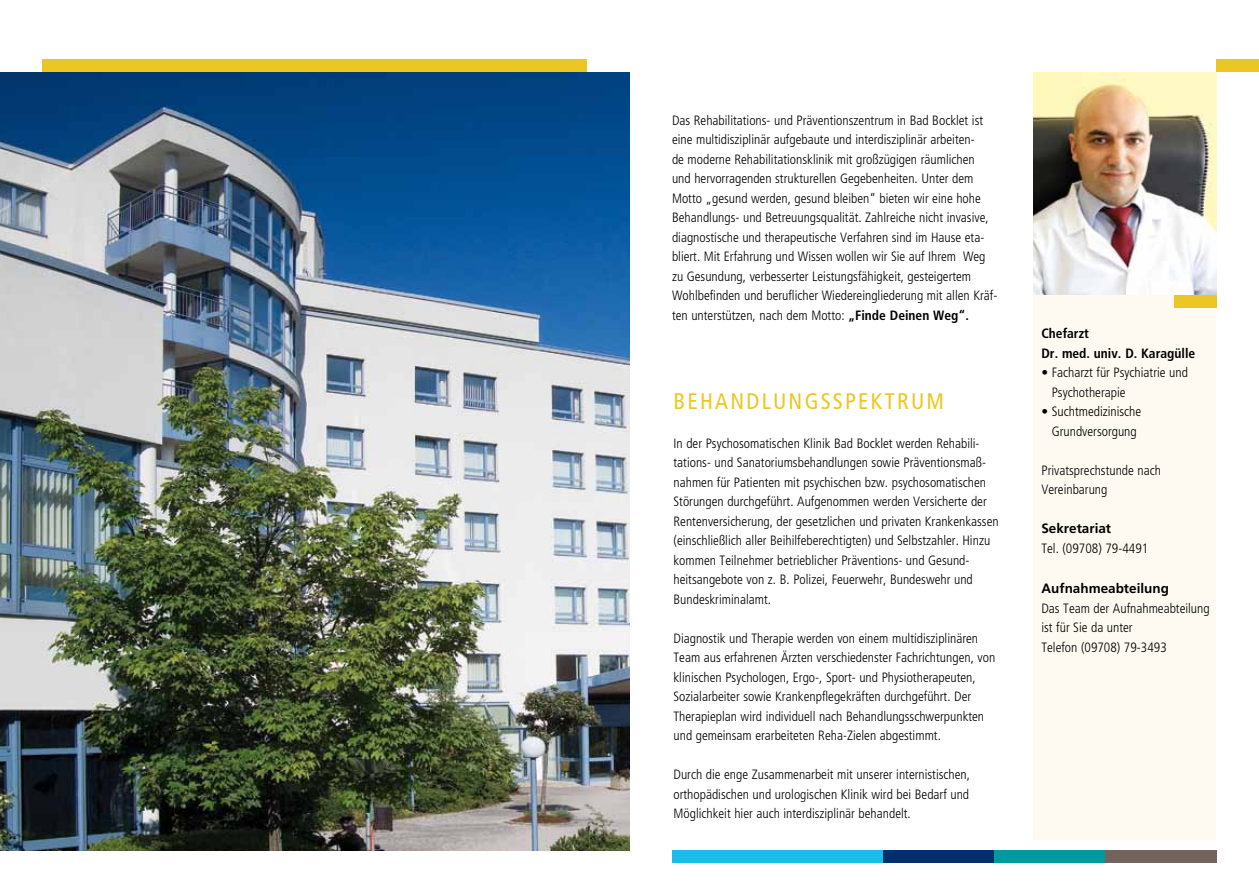
<style>
.page{position:relative;width:1259px;height:893px;background:#fff}
.page>*{position:absolute;margin:0;border:0;box-sizing:border-box;transform-origin:0 0}
.t1{font:condensed 22.5px "Frutiger";letter-spacing:.1em;color:#ecc623}
.t2{font:300 condensed 13.5px/19.5px "Frutiger";color:#000}
.t3{font:700 condensed 13.5px/19.5px "Frutiger";color:#000}
.t4{font:700 13.5px "Frutiger";color:#000}
.s1{font-weight:700}
</style>
<div class="page">
<img style="left:0;top:72px;width:629px;height:778px">
<div style="left:993px;top:850px;width:112px;height:13px;background:#0098a1"></div>
<div style="left:882px;top:850px;width:111px;height:13px;background:#002f6b"></div>
<div style="left:1105px;top:850px;width:111px;height:13px;background:#72645d"></div>
<div style="left:672px;top:850px;width:210px;height:13px;background:#1bbbea"></div>
<div style="left:43px;top:60px;width:544px;height:12px;background:#ecc623"></div>
<div style="left:1216px;top:60px;width:43px;height:12px;background:#ecc623"></div>
<img style="left:1033px;top:72px;width:183px;height:223px">
<div style="left:1033px;top:295px;width:183px;height:544px;background:#fefaf1"></div>
<div style="left:1174px;top:295px;width:42px;height:12px;background:#ecc623"></div>
<p class="t2" style="left:672px;top:111px;width:327px">Das Rehabilitations- und Präventionszentrum in Bad Bocklet ist eine multidisziplinär aufgebaute und interdisziplinär arbeiten-<br>de moderne Rehabilitationsklinik mit großzügigen räumlichen<br>und hervorragenden strukturellen Gegebenheiten. U nter dem Motto „gesund werden, gesund bleiben“ bieten wir eine hohe Behandlungs- und Betreuungsqualität. Zahlreiche nicht invasive, diagnostische und therapeutische Verfahren sind im Hause eta&shy;bliert. M it Erfahrung und Wissen wollen wir Sie auf I hrem Weg zu Gesundung, verbesserter Leistungsfähigkeit, gesteigertem Wohlbefinden und beruflicher Wiedereingliederung mit allen Kräf&shy;ten unterstützen, nach dem Motto: <span class="s1">„Finde Deinen Weg“.</span></p>
<h1 class="t1" style="left:673px;top:388px;width:272px">BEHANDLUNGSSPEKTRUM</h1>
<p class="t2" style="left:673px;top:433px;width:327px">I n der Psychosomatischen Klinik Bad Bocklet werden Rehabili&shy;tations- und Sanatoriumsbehandlungen sowie Präventionsmaß&shy;nahmen für Patienten mit psychischen bzw. psychosomatischen Störungen durchgeführt. Aufgenommen werden Versicherte der Rentenversicherung, der gesetzlichen und privaten Krankenkassen (einschließlich aller Beihilfeberechtigten) und Selbstzahler. H inzu kommen Teilnehmer betrieblicher Präventions- und Gesund&shy;heitsangebote von z. B. Polizei, Feuerwehr, Bundeswehr und Bundeskriminalamt.</p>
<p class="t2" style="left:673px;top:628px;width:323px">Diagnostik und Therapie werden von einem multidisziplinären Team aus erfahrenen Ärzten verschiedenster Fachrichtungen, von klinischen Psychologen, Ergo-, Sport- und Physiotherapeuten, Sozialarbeiter sowie Krankenpflegekräften durchgeführt. Der Therapieplan wird individuell nach Behandlungsschwerpunkten und gemeinsam erarbeiteten Reha-Zielen abgestimmt.</p>
<p class="t2" style="left:673px;top:765px;width:298px;text-align:justify">Durch die enge Zusammenarbeit mit unserer internistischen, orthopädischen und urologischen Klinik wird bei Bedarf und Möglichkeit hier auch interdisziplinär behandelt.</p>
<p class="t3" style="left:1041px;top:324px;width:155px">Chefarzt<br>Dr. med. univ. D. Karagülle</p>
<p class="t2" style="left:1051px;top:363px;width:138px;text-indent:-10px">• Facharzt für Psychiatrie und<br>Psychotherapie</p>
<p class="t2" style="left:1041px;top:402px;width:101px;text-align:center">• Suchtmedizinische<br>Grundversorgung</p>
<p class="t2" style="left:1041px;top:460px;width:121px">Privatsprechstunde nach<br>Vereinbarung</p>
<p class="t4" style="left:1041px;top:521px;width:71px">Sekretariat</p>
<p class="t2" style="left:1041px;top:538px;width:108px">Tel. (09708) 79-4491</p>
<p class="t4" style="left:1041px;top:581px;width:129px">Aufnahme-abteilung</p>
<p class="t2" style="left:1041px;top:598px;width:170px">Das Team der Aufnahmeabteilung ist für Sie da unter<br>Telefon (09708) 79-3493</p>
</div>
